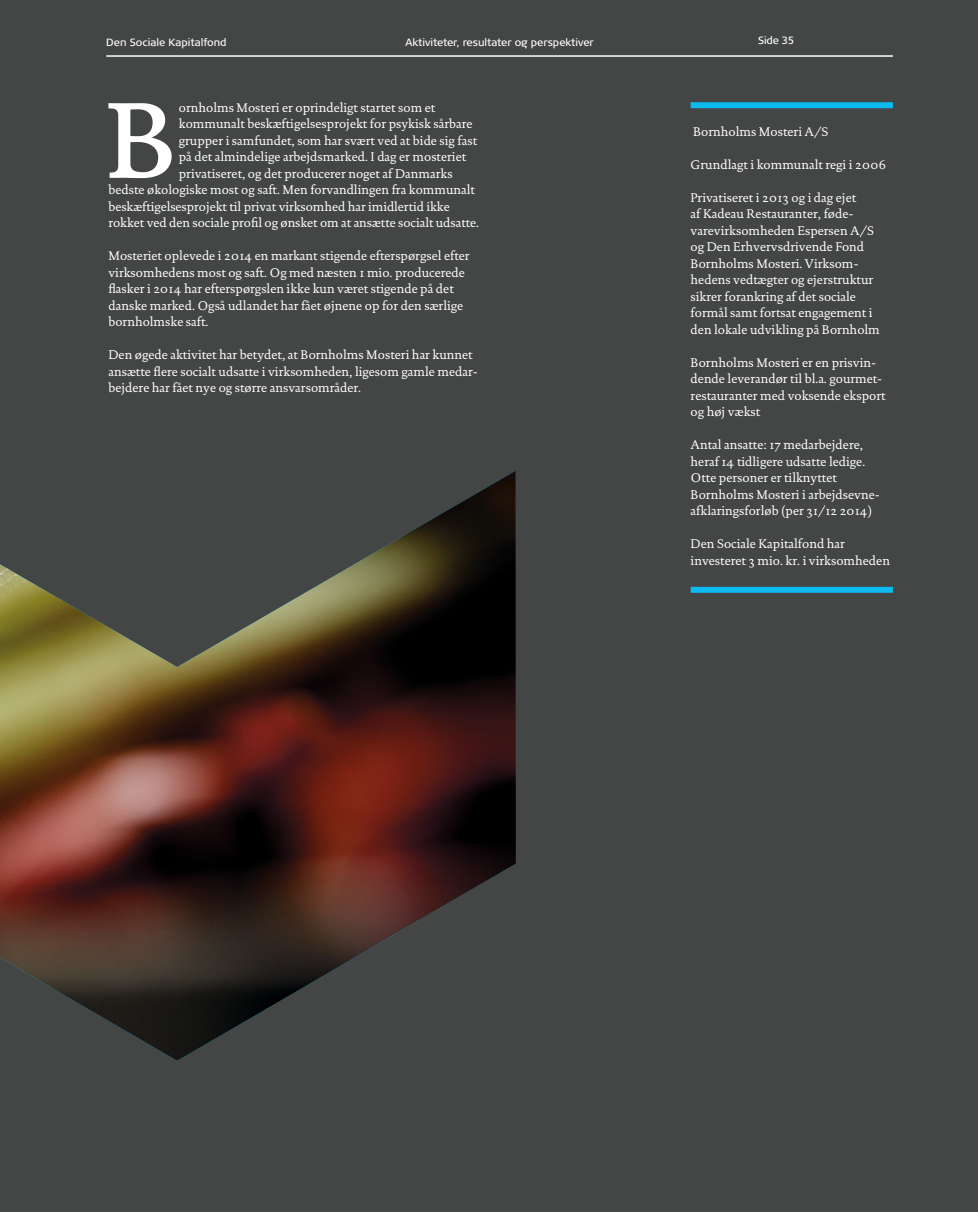
<style>
.page{position:relative;width:978px;height:1212px;background:#444545}
.page>*{position:absolute;margin:0;border:0;box-sizing:border-box;transform-origin:0 0}
.t1{font:700 109.35px "DTL Documenta SP Semi";color:#fff}
.t2{font:12.75px/16.5px "DTL Documenta SP Regular";color:#fff}
.t3{font:10.5px "TRYG";letter-spacing:-.005em;color:#fff}
.t4{font:10.5px "TRYG Column";letter-spacing:-.02em;color:#fff}
</style>
<div class="page">
<img style="left:0;top:471px;width:516px;height:590px">
<div style="left:691px;top:102px;width:202px;height:6px;background:#0bbbef"></div>
<div style="left:691px;top:587px;width:202px;height:6px;background:#0bbbef"></div>
<hr style="left:106px;top:55px;width:787px;height:2px;background:#fff">
<p class="t3" style="left:106px;top:37px;width:122px">Den Sociale Kapitalfond</p>
<p class="t3" style="left:405px;top:37px;width:190px">Aktiviteter, resultater og perspektiver</p>
<p class="t4" style="left:758px;top:34px;width:38px">Side 35</p>
<h1 class="t1" style="left:105px;top:75px;width:75px">B</h1>
<p class="t2" style="left:179px;top:99px;width:258px">ornholms Mosteri er oprindeligt startet som et</p>
<p class="t2" style="left:179px;top:116px;width:295px">kommunalt beskæftigelsesprojekt for psykisk sårbare</p>
<p class="t2" style="left:179px;top:132px;width:300px">grupper i samfundet, som har svært ved at bide sig fast</p>
<p class="t2" style="left:179px;top:149px;width:289px">på det almindelige arbejdsmarked. I dag er mosteriet</p>
<p class="t2" style="left:179px;top:165px;width:275px">privatiseret, og det producerer noget af Danmarks</p>
<p class="t2" style="left:108px;top:182px;width:368px">bedste økologiske most og saft. Men forvandlingen fra kommunalt</p>
<p class="t2" style="left:108px;top:198px;width:343px">beskæftigelsesprojekt til privat virksomhed har imidlertid ikke</p>
<p class="t2" style="left:108px;top:215px;width:372px">rokket ved den sociale profil og ønsket om at ansætte socialt udsatte.</p>
<p class="t2" style="left:108px;top:248px;width:363px">Mosteriet oplevede i 2014 en markant stigende efterspørgsel efter virksomhedens most og saft. Og med næsten 1 mio. producerede flasker i 2014 har efterspørgslen ikke kun været stigende på det danske marked. Også udlandet har fået øjnene op for den særlige bornholmske saft.</p>
<p class="t2" style="left:108px;top:347px;width:371px">Den øgede aktivitet har betydet, at Bornholms Mosteri har kunnet ansætte flere socialt udsatte i virksomheden, ligesom gamle medar&shy;bejdere har fået nye og større ansvarsområder.</p>
<p class="t2" style="left:693px;top:123px;width:137px">Bornholms Mosteri A/S</p>
<p class="t2" style="left:691px;top:156px;width:198px">Grundlagt i kommunalt regi i 2006</p>
<p class="t2" style="left:691px;top:189px;width:191px">Privatiseret i 2013 og i dag ejet<br>af Kadeau Restauranter, føde&shy;varevirksomheden Espersen A/S og Den Erhvervsdrivende Fond<br>Bornholms Mosteri. Virksom&shy;hedens vedtægter og ejerstruktur sikrer forankring af det sociale formål samt fortsat engagement i den lokale udvikling på Bornholm</p>
<p class="t2" style="left:691px;top:354px;width:196px">Bornholms Mosteri er en prisvin&shy;dende leverandør til bl.a. gourmet&shy;restauranter med voksende eksport og høj vækst</p>
<p class="t2" style="left:691px;top:436px;width:189px">Antal ansatte: 17 medarbejdere, heraf 14 tidligere udsatte -ledige.<br>Otte personer er tilknyttet Bornholms Mosteri i arbejdsevne&shy;afklaringsforløb (per 31/12 2014)</p>
<p class="t2" style="left:691px;top:535px;width:201px">Den Sociale Kapitalfond har investeret 3 mio. kr. i virksomheden</p>
</div>
